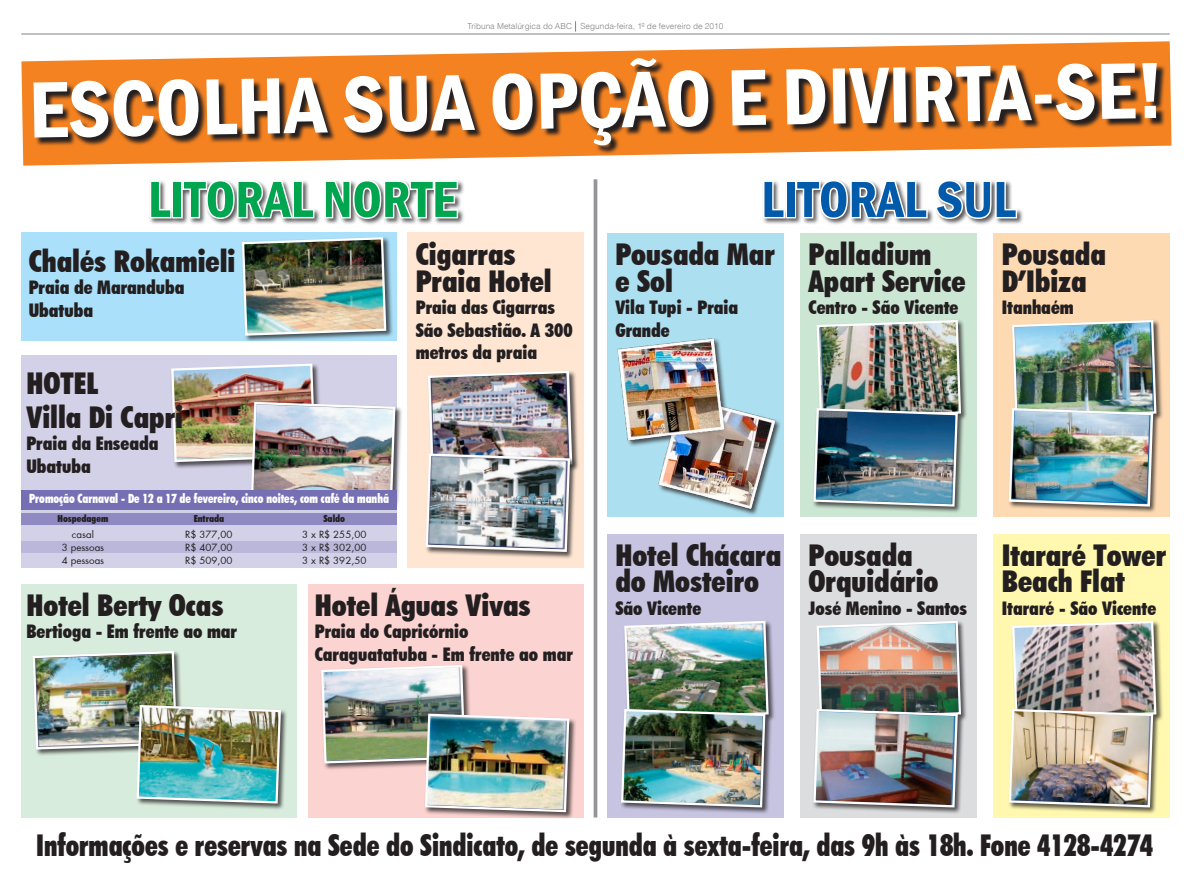
<style>
.page{position:relative;width:1191px;height:893px;background:#fff}
.page>*{position:absolute;margin:0;border:0;box-sizing:border-box;transform-origin:0 0}
.Titulo_novo_18{font:600 condensed 82.5px "Franklin Gothic";color:#fff}
.Titulo_novo_18-2{font:600 condensed 52.5px "Franklin Gothic";color:#00a54f}
.Titulo_novo_18-3{font:600 condensed 52.5px "Franklin Gothic";color:#015aaa}
.Texto_Jornal{font:900 condensed 30px/26.2px "Futura BT";color:#231f20}
.Texto_Jornal-2{font:900 condensed 30px "Futura BT";color:#231f20;scale:.9 1}
.Texto_Jornal-3{font:900 condensed 18.75px/22.5px "Futura BT";color:#231f20}
.Texto_Jornal-4{font:900 condensed 12.75px "Futura BT";color:#fff;scale:.9 1}
.Texto_Jornal-5{font:9.75px "Futura";color:#231f20}
.Texto_Jornal-6{font:900 condensed 9.75px "Futura BT";color:#231f20}
.t1{font:8.25px "Switzerland Light Plain";color:#808285}
</style>
<div class="page">
<div style="left:308px;top:584px;width:276px;height:233px;background:#fbd3d1"></div>
<div style="left:21px;top:584px;width:275px;height:233px;background:#d8ecdd"></div>
<svg style="left:21px;top:41px;width:1149px;height:125px"></svg>
<hr style="left:21px;top:34px;width:1148px;height:1px;background:#808285">
<svg style="left:34px;top:59px;width:1138px;height:107px;background:#bf7436"></svg>
<div style="left:148px;top:179px;width:574px;height:92px;background:#231f20;opacity:.75"></div>
<svg style="left:148px;top:179px;width:25px;height:41px"></svg>
<div style="left:172px;top:180px;width:11px;height:38px;border:3px solid #fff"></div>
<svg style="left:181px;top:179px;width:135px;height:42px"></svg>
<svg style="left:323px;top:179px;width:136px;height:41px"></svg>
<svg style="left:763px;top:181px;width:23px;height:39px"></svg>
<div style="left:785px;top:180px;width:11px;height:38px;border:3px solid #fff"></div>
<svg style="left:794px;top:180px;width:224px;height:41px"></svg>
<div style="left:21px;top:233px;width:376px;height:108px;background:#aae0f9"></div>
<div style="left:407px;top:233px;width:177px;height:335px;background:#fee6d3"></div>
<div style="left:607px;top:233px;width:176px;height:284px;background:#acdfef"></div>
<div style="left:607px;top:534px;width:176px;height:283px;background:#c6c4e1"></div>
<div style="left:800px;top:233px;width:176px;height:284px;background:#cbe6d3"></div>
<div style="left:800px;top:534px;width:176px;height:283px;background:#dcdddf"></div>
<div style="left:993px;top:233px;width:176px;height:284px;background:#fedab3"></div>
<div style="left:993px;top:534px;width:176px;height:283px;background:#fff8ae"></div>
<div style="left:21px;top:356px;width:376px;height:212px;background:#d3d1e8"></div>
<div style="left:21px;top:541px;width:376px;height:12px;background:#bbb7da"></div>
<div style="left:21px;top:513px;width:376px;height:12px;background:#908ac2"></div>
<div style="left:241px;top:236px;width:155px;height:110px;background:#231f20;opacity:.75"></div>
<img style="left:241px;top:236px;width:146px;height:101px">
<div style="left:427px;top:370px;width:155px;height:110px;background:#231f20;opacity:.75"></div>
<div style="left:815px;top:319px;width:156px;height:110px;background:#231f20;opacity:.75"></div>
<div style="left:815px;top:620px;width:156px;height:110px;background:#231f20;opacity:.75"></div>
<div style="left:623px;top:620px;width:155px;height:110px;background:#231f20;opacity:.75"></div>
<div style="left:1011px;top:319px;width:155px;height:110px;background:#231f20;opacity:.75"></div>
<div style="left:1011px;top:620px;width:155px;height:110px;background:#231f20;opacity:.75"></div>
<div style="left:812px;top:407px;width:156px;height:110px;background:#231f20;opacity:.75"></div>
<img style="left:812px;top:319px;width:150px;height:189px">
<div style="left:812px;top:708px;width:156px;height:110px;background:#231f20;opacity:.75"></div>
<img style="left:812px;top:620px;width:150px;height:189px">
<div style="left:620px;top:708px;width:155px;height:110px;background:#231f20;opacity:.75"></div>
<img style="left:620px;top:620px;width:150px;height:189px">
<div style="left:1007px;top:407px;width:156px;height:110px;background:#231f20;opacity:.75"></div>
<img style="left:1007px;top:319px;width:150px;height:189px">
<div style="left:1007px;top:708px;width:156px;height:110px;background:#231f20;opacity:.75"></div>
<img style="left:1007px;top:620px;width:150px;height:189px">
<div style="left:424px;top:452px;width:156px;height:110px;background:#231f20;opacity:.75"></div>
<img style="left:424px;top:370px;width:149px;height:183px">
<div style="left:135px;top:704px;width:156px;height:110px;background:#231f20;opacity:.75"></div>
<img style="left:33px;top:651px;width:249px;height:154px">
<div style="left:424px;top:712px;width:155px;height:111px;background:#231f20;opacity:.75"></div>
<img style="left:321px;top:665px;width:249px;height:148px">
<div style="left:250px;top:401px;width:155px;height:110px;background:#231f20;opacity:.75"></div>
<img style="left:171px;top:363px;width:225px;height:127px">
<div style="left:21px;top:490px;width:376px;height:19px;background:#756fb3"></div>
<svg style="left:593px;top:179px;width:4px;height:638px;background:#a3a5a7"></svg>
<div style="left:616px;top:337px;width:179px;height:184px;background:#231f20;opacity:.75"></div>
<img style="left:616px;top:338px;width:162px;height:172px">
<p class="t1" style="left:467px;top:21px;width:106px">Tribuna Metalúrgica do ABC</p>
<p class="t1" style="left:580px;top:21px;width:144px">Segunda-feira, 1º de fevereiro de 2010</p>
<p class="Titulo_novo_18" style="left:28px;top:55px;width:503px;rotate:-1deg">ESCO LHA SUA OPÇÃO</p>
<p class="Titulo_novo_18" style="left:726px;top:43px;width:439px;rotate:-1deg">E DIVIRTA -SE!</p>
<p class="Titulo_novo_18-2" style="left:148px;top:164px;width:288px">LITO RAL NO RTE</p>
<p class="Titulo_novo_18-3" style="left:761px;top:164px;width:256px">LITO RAL SU L</p>
<p class="Texto_Jornal" style="left:29px;top:248px;width:208px">Chalés Rokamieli</p>
<p class="Texto_Jornal-3" style="left:29px;top:276px;width:157px">Praia de Maranduba</p>
<p class="Texto_Jornal-3" style="left:29px;top:299px;width:66px">Ubatuba</p>
<p class="Texto_Jornal" style="left:416px;top:241px;width:101px">Cigarras</p>
<p class="Texto_Jornal" style="left:416px;top:268px;width:137px">Praia Hotel</p>
<p class="Texto_Jornal-3" style="left:416px;top:296px;width:141px">Praia das Cigarras</p>
<p class="Texto_Jornal-3" style="left:416px;top:319px;width:158px">São Sebastião. A 300 metros da praia</p>
<p class="Texto_Jornal" style="left:808px;top:241px;width:159px">Palladium<br>Apart Service</p>
<p class="Texto_Jornal-3" style="left:808px;top:296px;width:151px">Centro - São Vicente</p>
<p class="Texto_Jornal" style="left:615px;top:241px;width:161px">Pousada Mar e Sol</p>
<p class="Texto_Jornal-3" style="left:615px;top:296px;width:124px">Vila Tupi - Praia<br>Grande</p>
<p class="Texto_Jornal" style="left:1001px;top:241px;width:106px">Pousada<br>D’Ibiza</p>
<p class="Texto_Jornal-3" style="left:1001px;top:296px;width:74px">Itanhaém</p>
<p class="Texto_Jornal" style="left:26px;top:370px;width:74px">HOTEL</p>
<p class="Texto_Jornal" style="left:26px;top:404px;width:158px">Villa Di Capri</p>
<p class="Texto_Jornal-3" style="left:26px;top:432px;width:134px">Praia da Enseada</p>
<p class="Texto_Jornal-3" style="left:26px;top:454px;width:66px">Ubatuba</p>
<p class="Texto_Jornal-4" style="left:29px;top:491px;width:401px">Promoção Carnaval - De 12 a 17 de fevereiro, cinco noites, com café da manhã</p>
<p class="Texto_Jornal-6" style="left:58px;top:513px;width:52px">Hospedagem</p>
<p class="Texto_Jornal-5" style="left:72px;top:528px;width:23px">casal</p>
<p class="Texto_Jornal-5" style="left:62px;top:541px;width:44px">3 pessoas</p>
<p class="Texto_Jornal-5" style="left:62px;top:553px;width:44px">4 pessoas</p>
<p class="Texto_Jornal-6" style="left:194px;top:513px;width:32px">Entrada</p>
<p class="Texto_Jornal-5" style="left:185px;top:528px;width:49px">R$ 377,00</p>
<p class="Texto_Jornal-5" style="left:185px;top:541px;width:49px">R$ 407,00</p>
<p class="Texto_Jornal-5" style="left:185px;top:553px;width:49px">R$ 509,00</p>
<p class="Texto_Jornal-6" style="left:323px;top:513px;width:23px">Saldo</p>
<p class="Texto_Jornal-5" style="left:302px;top:528px;width:66px">3 x R$ 255,00</p>
<p class="Texto_Jornal-5" style="left:302px;top:541px;width:66px">3 x R$ 302,00</p>
<p class="Texto_Jornal-5" style="left:302px;top:553px;width:66px">3 x R$ 392,50</p>
<p class="Texto_Jornal" style="left:26px;top:592px;width:198px">Hotel Berty Ocas</p>
<p class="Texto_Jornal-3" style="left:26px;top:620px;width:212px">Bertioga - Em frente ao mar</p>
<p class="Texto_Jornal" style="left:315px;top:592px;width:217px">Hotel Águas Vivas</p>
<p class="Texto_Jornal-3" style="left:315px;top:620px;width:155px">Praia do Capricórnio</p>
<p class="Texto_Jornal-3" style="left:315px;top:642px;width:260px">Caraguatatuba - Em frente ao mar</p>
<p class="Texto_Jornal" style="left:615px;top:542px;width:167px">Hotel Chácara do Mosteiro</p>
<p class="Texto_Jornal-3" style="left:615px;top:597px;width:87px">São Vicente</p>
<p class="Texto_Jornal" style="left:808px;top:542px;width:106px">Pousada</p>
<p class="Texto_Jornal" style="left:808px;top:568px;width:131px">Orquidário</p>
<p class="Texto_Jornal-3" style="left:808px;top:597px;width:160px">José Menino - Santos</p>
<p class="Texto_Jornal" style="left:1001px;top:542px;width:166px">Itararé Tower<br>Beach Flat</p>
<p class="Texto_Jornal-3" style="left:1001px;top:597px;width:156px">Itararé - São Vicente</p>
<p class="Texto_Jornal-2" style="left:36px;top:827px;width:1242px">Informações e reservas na Sede do Sindicato, de segunda à sexta-feira, das 9h às 18h. Fone 4128-4274</p>
</div>
